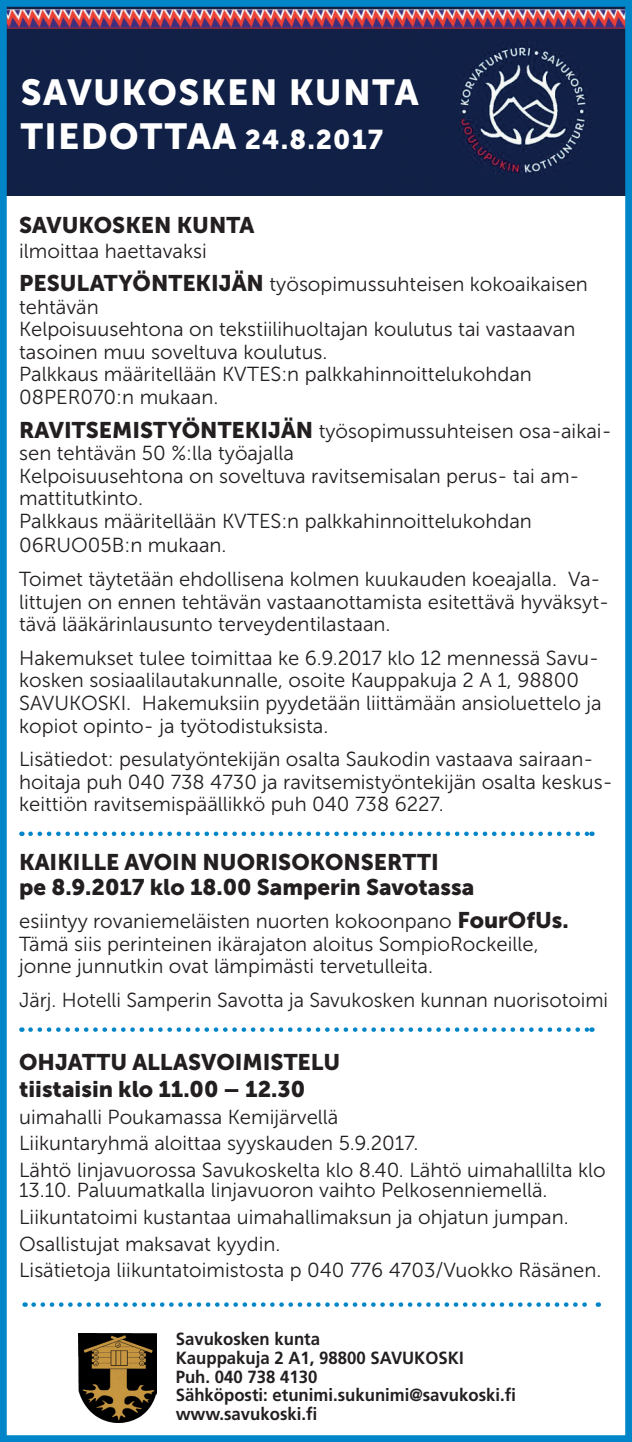
<style>
.page{position:relative;width:632px;height:1442px;background:#fff}
.page>*{position:absolute;margin:0;border:0;box-sizing:border-box;transform-origin:0 0}
.t1{font:36px "Museo Sans 900";letter-spacing:.04em;color:#fff}
.t2{font:22.5px "Museo Sans 900";color:#231f20}
.Paragraph_Style_2{font:20.25px/22.5px "Museo Sans 300";color:#231f20}
.t3{font:700 17.55px "Frutiger";color:#231f20;scale:.95 1}
.s1{font-size:27px}
.s2{font-family:"Museo Sans 900";font-size:22.5px}
</style>
<div class="page">
<img style="left:8px;top:8px;width:615px;height:188px">
<div style="left:0;top:0;width:631px;height:1441px;border:7px solid #0086c8"></div>
<img style="left:78px;top:1333px;width:78px;height:89px">
<svg style="left:34px;top:1302px;width:564px;height:4px"></svg>
<svg style="left:30px;top:831px;width:562px;height:5px"></svg>
<svg style="left:30px;top:1027px;width:562px;height:4px"></svg>
<p class="t1" style="left:21px;top:72px;width:399px">SAVUKOSKEN KUNTA</p>
<p class="t1" style="left:21px;top:116px;width:364px">TIEDOTTAA <span class="s1">24.8.2017</span></p>
<p class="t2" style="left:19px;top:212px;width:237px">SAVUKOSKEN KUNTA</p>
<p class="Paragraph_Style_2" style="left:19px;top:239px;width:189px">ilmoittaa haettavaksi</p>
<p class="Paragraph_Style_2" style="left:19px;top:273px;width:570px"><span class="s2">PESULATYÖNTEKIJÄN</span> työsopimussuhteisen kokoaikaisen tehtävän</p>
<p class="Paragraph_Style_2" style="left:19px;top:318px;width:557px">Kelpoisuusehtona on tekstiilihuoltajan koulutus tai vastaavan tasoinen muu soveltuva koulutus.</p>
<p class="Paragraph_Style_2" style="left:19px;top:363px;width:514px">Palkkaus määritellään KVTES:n palkkahinnoittelukohdan<br>08PER070:n mukaan.</p>
<p class="Paragraph_Style_2" style="left:19px;top:419px;width:593px"><span class="s2">RAVITSEMISTYÖNTEKIJÄN</span> työsopimussuhteisen osa-aikai&shy;sen tehtävän 50 %:lla työajalla</p>
<p class="Paragraph_Style_2" style="left:19px;top:464px;width:561px">Kelpoisuusehtona on soveltuva ravitsemisalan perus- tai am&shy;mattitutkinto.</p>
<p class="Paragraph_Style_2" style="left:19px;top:508px;width:514px;line-height:24.8px">Palkkaus määritellään KVTES:n palkkahinnoittelukohdan<br>06RUO05B:n mukaan.</p>
<p class="Paragraph_Style_2" style="left:19px;top:568px;width:591px">Toimet täytetään ehdollisena kolmen kuukauden koeajalla. Va&shy;littujen on ennen tehtävän vastaanottamista esitettävä hyväksyt&shy;tävä lääkärinlausunto terveydentilastaan.</p>
<p class="Paragraph_Style_2" style="left:19px;top:647px;width:584px">Hakemukset tulee toimittaa ke 6.9.2017 klo 12 mennessä Savu&shy;kosken sosiaalilautakunnalle, osoite Kauppakuja 2 A 1, 98800<br>SAVUKOSKI. Hakemuksiin pyydetään liittämään ansioluettelo ja kopiot opinto- ja työtodistuksista.</p>
<p class="Paragraph_Style_2" style="left:19px;top:748px;width:595px">Lisätiedot: pesulatyöntekijän osalta Saukodin vastaava sairaan&shy;hoitaja puh 040 738 4730 ja ravitsemistyöntekijän osalta keskus&shy;keittiön ravitsemispäällikkö puh 040 738 6227.</p>
<p class="t2" style="left:19px;top:849px;width:421px">KAIKILLE AVOIN NUORISOKONSERTTI</p>
<p class="t2" style="left:19px;top:874px;width:456px">pe 8.9.2017 klo 18.00 Samperin Savotassa</p>
<p class="Paragraph_Style_2" style="left:19px;top:910px;width:551px">esiintyy rovaniemeläisten nuorten kokoonpano <span class="s2">FourOfUs.</span></p>
<p class="Paragraph_Style_2" style="left:19px;top:932px;width:521px">Tämä siis perinteinen ikärajaton aloitus SompioRockeille,</p>
<p class="Paragraph_Style_2" style="left:19px;top:955px;width:415px">jonne junnutkin ovat lämpimästi tervetulleita.</p>
<p class="Paragraph_Style_2" style="left:19px;top:989px;width:590px">Järj. Hotelli Samperin Savotta ja Savukosken kunnan nuorisotoimi</p>
<p class="t2" style="left:19px;top:1049px;width:322px">OHJATTU ALLASVOIMISTELU</p>
<p class="t2" style="left:19px;top:1076px;width:287px">tiistaisin klo 11.00 – 12.30</p>
<p class="Paragraph_Style_2" style="left:19px;top:1105px;width:321px">uimahalli Poukamassa Kemijärvellä</p>
<p class="Paragraph_Style_2" style="left:19px;top:1132px;width:400px">Liikuntaryhmä aloittaa syyskauden 5.9.2017.</p>
<p class="Paragraph_Style_2" style="left:19px;top:1160px;width:588px;line-height:20.2px">Lähtö linjavuorossa Savukoskelta klo 8.40. Lähtö uimahallilta klo<br>13.10. Paluumatkalla linjavuoron vaihto Pelkosenniemellä.</p>
<p class="Paragraph_Style_2" style="left:19px;top:1205px;width:551px">Liikuntatoimi kustantaa uimahallimaksun ja ohjatun jumpan.</p>
<p class="Paragraph_Style_2" style="left:19px;top:1232px;width:263px">Osallistujat maksavat kyydin.</p>
<p class="Paragraph_Style_2" style="left:19px;top:1259px;width:583px">Lisätietoja liikuntatoimistosta p 040 776 4703/Vuokko Räsänen.</p>
<p class="t3" style="left:176px;top:1328px;width:153px">Savukosken kunta</p>
<p class="t3" style="left:176px;top:1347px;width:304px">Kauppakuja 2 A1, 98800 SAVUKOSKI</p>
<p class="t3" style="left:176px;top:1366px;width:150px">Puh. 040 738 4130</p>
<p class="t3" style="left:176px;top:1384px;width:359px">Sähköposti: etunimi.sukunimi@savukoski.fi</p>
<p class="t3" style="left:176px;top:1403px;width:150px">www.savukoski.fi</p>
</div>
